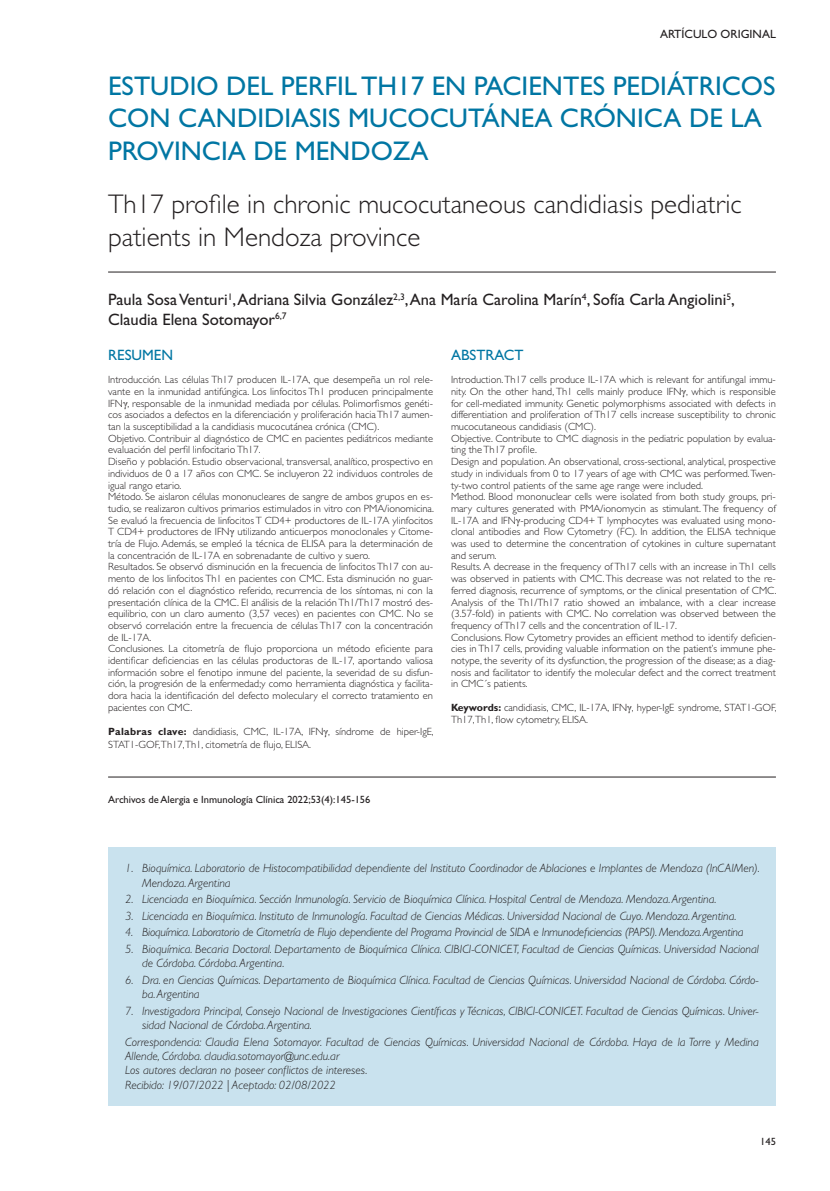
<style>
.page{position:relative;width:830px;height:1191px;background:#fff}
.page>*{position:absolute;margin:0;border:0;box-sizing:border-box;transform-origin:0 0}
.t1{font:27px/32.4px "Gill Sans Std";color:#0076a3}
.t2{font:300 27px/32.4px "Gill Sans Std";color:#231f20}
.t3{font:16.5px/19.8px "Gill Sans Std";color:#231f20}
.t4{font:15px "Gill Sans Std";color:#0076a3}
.t5{font:italic 300 12px/14.4px "Gill Sans Std";color:#231f20}
.t6{font:italic 300 12px "Gill Sans Std";letter-spacing:-.02em;color:#231f20}
.t7{font:12px "Gill Sans Std";color:#231f20}
.t8{font:300 10.5px/11.7px "Gill Sans Std";color:#231f20}
.t9{font:10.5px "Gill Sans Std";color:#231f20}
.s1{font-family:"Times New Roman";font-weight:400}
.s2{font-weight:700}
</style>
<div class="page">
<hr style="left:108px;top:272px;width:667px;height:1px;background:#231f20">
<hr style="left:108px;top:776px;width:667px;height:1px;background:#231f20">
<div style="left:108px;top:847px;width:667px;height:259px;background:#c9e2ee"></div>
<p class="t7" style="left:659px;top:27px;width:117px">ARTÍCULO ORIGINAL</p>
<h1 class="t1" style="left:108px;top:70px;width:668px">ESTUDIO DEL PERFIL TH17 EN PACIENTES PEDIÁTRICOS<br>CON CANDIDIASIS MUCOCUTÁNEA CRÓNICA DE LA<br>PROVINCIA DE MENDOZA</h1>
<h1 class="t2" style="left:108px;top:188px;width:635px">Th17 profile in chronic mucocutaneous candidiasis pediatric patients in Mendoza province</h1>
<h2 class="t3" style="left:108px;top:290px;width:628px">Paula Sosa Venturi<sup>1</sup>, Adriana Silvia González<sup>2,3</sup>, Ana María Carolina Marín<sup>4</sup>, Sofía Carla Angiolini<sup>5</sup>,<br>Claudia Elena Sotomayor<sup>6,7</sup></h2>
<h3 class="t4" style="left:108px;top:346px;width:66px">RESUMEN</h3>
<p class="t8" style="left:108px;top:374px;width:327px">Introducción. Las células Th17 producen IL-17A, que desempeña un rol rele&shy;vante en la inmunidad antifúngica. Los linfocitos Th1 producen principalmente IFN<span class="s1">γ</span>, responsable de la inmunidad mediada por células. Polimorfismos genéti&shy;cos asociados a defectos en la diferenciación y proliferación hacia Th17 aumen&shy;tan la susceptibilidad a la candidiasis mucocutánea crónica (CMC).<br>Objetivo. Contribuir al diagnóstico de CMC en pacientes pediátricos mediante evaluación del perfil linfocitario Th17.<br>Diseño y población. Estudio observacional, transversal, analítico, prospectivo en individuos de 0 a 17 años con CMC. Se incluyeron 22 individuos controles de igual rango etario.<br>Método. Se aislaron células mononucleares de sangre de ambos grupos en es&shy;tudio, se realizaron cultivos primarios estimulados in vitro con PMA/ionomicina.<br>Se evaluó la frecuencia de linfocitos T CD4+ productores de IL-17A ylinfocitos T CD4+ productores de IFN<span class="s1">γ</span> utilizando anticuerpos monoclonales y Citome&shy;tría de Flujo. Además, se empleó la técnica de ELISA para la determinación de la concentración de IL-17A en sobrenadante de cultivo y suero.<br>Resultados. Se observó disminución en la frecuencia de linfocitos Th17 con au&shy;mento de los linfocitos Th1 en pacientes con CMC. Esta disminución no guar&shy;dó relación con el diagnóstico referido, recurrencia de los síntomas, ni con la presentación clínica de la CMC. El análisis de la relación Th1/Th17 mostró des&shy;equilibrio, con un claro aumento (3,57 veces) en pacientes con CMC. No se observó correlación entre la frecuencia de células Th17 con la concentración de IL-17A.<br>Conclusiones. La citometría de flujo proporciona un método eficiente para identificar deficiencias en las células productoras de IL-17, aportando valiosa información sobre el fenotipo inmune del paciente, la severidad de su disfun&shy;ción, la progresión de la enfermedad;y como herramienta diagnóstica y facilita&shy;dora hacia la identificación del defecto moleculary el correcto tratamiento en pacientes con CMC.</p>
<p class="t8" style="left:108px;top:725px;width:327px;line-height:12.6px"><span class="s2">Palabras clave:</span> dandidiasis, CMC, IL-17A, IFN<span class="s1">γ</span>, síndrome de hiper-IgE,<br>STAT1-GOF,Th17,Th1, citometría de flujo, ELISA.</p>
<h3 class="t4" style="left:451px;top:346px;width:74px">ABSTRACT</h3>
<p class="t8" style="left:451px;top:374px;width:327px">Introduction. Th17 cells produce IL-17A which is relevant for antifungal immu&shy;nity. On the other hand, Th1 cells mainly produce IFN<span class="s1">γ</span>, which is responsible for cell-mediated immunity. Genetic polymorphisms associated with defects in differentiation and proliferation of Th17 cells increase susceptibility to chronic mucocutaneous candidiasis (CMC).<br>Objective. Contribute to CMC diagnosis in the pediatric population by evalua&shy;ting the Th17 profile.<br>Design and population. An observational, cross-sectional, analytical, prospective study in individuals from 0 to 17 years of age with CMC was performed. Twen&shy;ty-two control patients of the same age range were included.<br>Method. Blood mononuclear cells were isolated from both study groups, pri&shy;mary cultures generated with PMA/ionomycin as stimulant. The frequency of IL-17A and IFN<span class="s1">γ</span>-producing CD4+ T lymphocytes was evaluated using mono&shy;clonal antibodies and Flow Cytometry (FC). In addition, the ELISA technique was used to determine the concentration of cytokines in culture supernatant and serum.<br>Results. A decrease in the frequency of Th17 cells with an increase in Th1 cells was observed in patients with CMC. This decrease was not related to the re&shy;ferred diagnosis, recurrence of symptoms, or the clinical presentation of CMC.<br>Analysis of the Th1/Th17 ratio showed an imbalance, with a clear increase (3.57-fold) in patients with CMC. No correlation was observed between the frequency of Th17 cells and the concentration of IL-17.<br>Conclusions. Flow Cytometry provides an efficient method to identify deficien&shy;cies in Th17 cells, providing valuable information on the patient’s immune phe&shy;notype, the severity of its dysfunction, the progression of the disease; as a diag&shy;nosis and facilitator to identify the molecular defect and the correct treatment in CMC´s patients.</p>
<p class="t8" style="left:451px;top:701px;width:327px;line-height:12.6px"><span class="s2">Keywords:</span> candidiasis, CMC, IL-17A, IFN<span class="s1">γ</span>, hyper-IgE syndrome, STAT1-GOF,<br>Th17,Th1, flow cytometry, ELISA.</p>
<p class="t9" style="left:108px;top:793px;width:264px">Archivos de Alergia e Inmunología Clínica 2022;53(4):145-156</p>
<p class="t5" style="left:142px;top:861px;width:619px;text-indent:-17px">1. Bioquímica. Laboratorio de Histocompatibilidad dependiente del Instituto Coordinador de Ablaciones e Implantes de Mendoza (InCAIMen).<br>Mendoza. Argentina</p>
<p class="t5" style="left:125px;top:892px;width:592px">2. Licenciada en Bioquímica. Sección Inmunología. Servicio de Bioquímica Clínica. Hospital Central de Mendoza. Mendoza. Argentina.</p>
<p class="t5" style="left:125px;top:908px;width:612px">3. Licenciada en Bioquímica. Instituto de Inmunología. Facultad de Ciencias Médicas. Universidad Nacional de Cuyo. Mendoza. Argentina.</p>
<p class="t6" style="left:125px;top:925px;width:619px">4. Bioquímica. Laboratorio de Citometría de Flujo dependiente del Programa Provincial de SIDA e Inmunodeficiencias (PAPSI). Mendoza. Argentina</p>
<p class="t5" style="left:142px;top:941px;width:618px;text-indent:-17px">5. Bioquímica. Becaria Doctoral. Departamento de Bioquímica Clínica. CIBICI-CONICET, Facultad de Ciencias Químicas. Universidad Nacional de Córdoba. Córdoba. Argentina.</p>
<p class="t5" style="left:142px;top:972px;width:618px;text-indent:-17px">6. Dra. en Ciencias Químicas. Departamento de Bioquímica Clínica. Facultad de Ciencias Químicas. Universidad Nacional de Córdoba. Córdo&shy;ba. Argentina</p>
<p class="t5" style="left:142px;top:1003px;width:618px;text-indent:-17px">7. Investigadora Principal, Consejo Nacional de Investigaciones Científicas y Técnicas, CIBICI-CONICET. Facultad de Ciencias Químicas. Univer&shy;sidad Nacional de Córdoba. Argentina.</p>
<p class="t5" style="left:125px;top:1034px;width:635px">Correspondencia: Claudia Elena Sotomayor. Facultad de Ciencias Químicas. Universidad Nacional de Córdoba. Haya de la Torre y Medina Allende, Córdoba. claudia.sotomayor@unc.edu.ar<br>Los autores declaran no poseer conflictos de intereses.<br>Recibido: 19/07/2022 | Aceptado: 02/08/2022</p>
<p class="t9" style="left:759px;top:1135px;width:17px">145</p>
</div>
